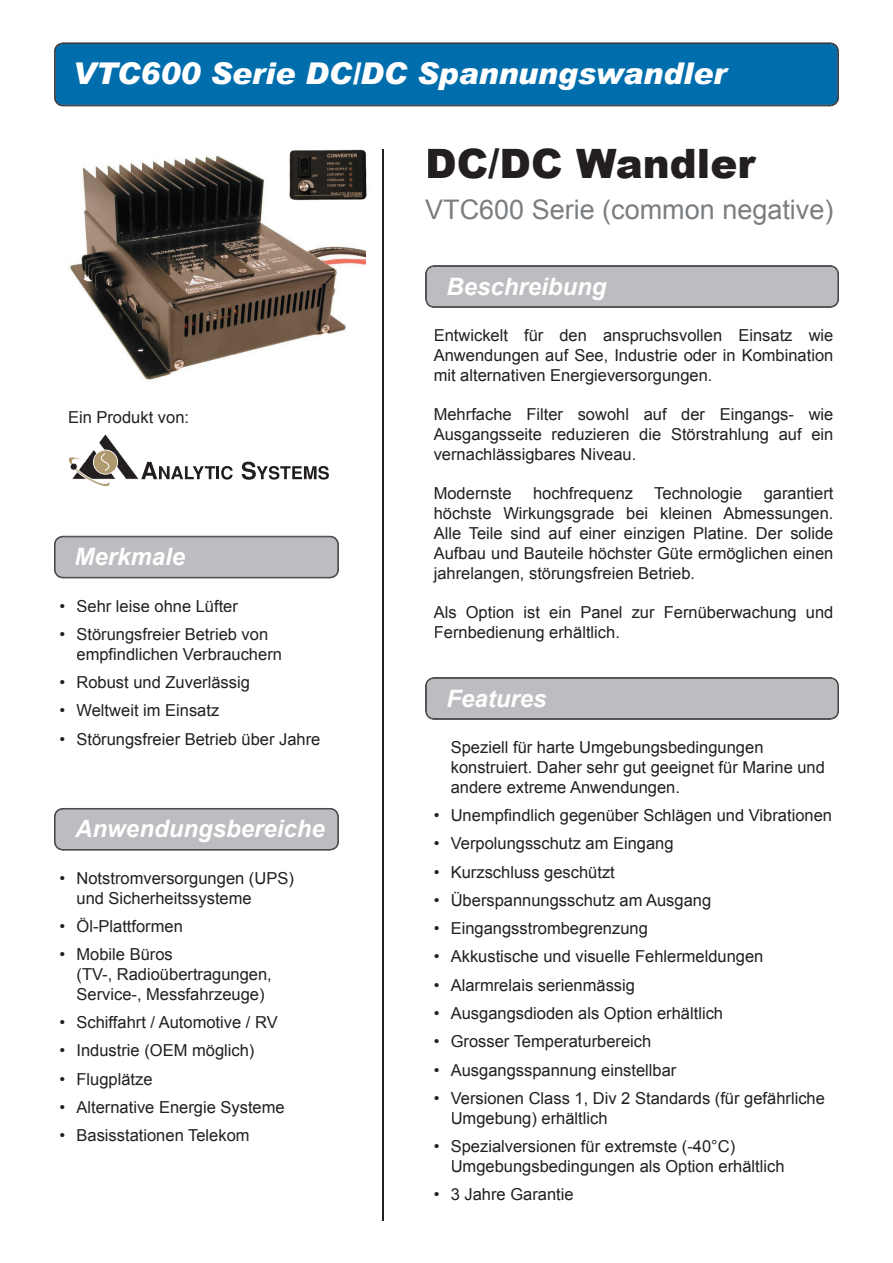
<style>
.page{position:relative;width:893px;height:1263px;background:#fff}
.page>*{position:absolute;margin:0;border:0;box-sizing:border-box;transform-origin:0 0}
.t1{font:900 40.5px "Arial";color:#231f20}
.t2{font:italic 900 30px "Arial";color:#fff}
.t3{font:27px "Arial";color:#7a7e81}
.t4{font:italic 700 24px "Arial";color:#fff}
.t5{font:16.5px/19.8px "Arial";color:#231f20}
</style>
<div class="page">
<img style="left:70px;top:155px;width:296px;height:225px">
<img style="left:284px;top:149px;width:83px;height:56px">
<div style="left:55px;top:43px;width:783px;height:63px;background:#006dad"></div>
<svg style="left:54px;top:536px;width:285px;height:42px;background:#b5b5b8"></svg>
<hr style="left:383px;top:149px;width:1px;height:1071px;background:#231f20">
<svg style="left:54px;top:808px;width:285px;height:42px;background:#b4b5b8"></svg>
<svg style="left:425px;top:265px;width:414px;height:43px;background:#b2b3b5"></svg>
<svg style="left:425px;top:677px;width:414px;height:43px;background:#b2b3b5"></svg>
<svg style="left:242px;top:462px;width:87px;height:18px"></svg>
<svg style="left:68px;top:434px;width:165px;height:53px"></svg>
<h2 class="t2" style="left:72px;top:55px;width:655px">VTC600 Serie DC/DC Spannungswandler</h2>
<p class="t5" style="left:68px;top:407px;width:123px">Ein Produkt von:</p>
<h3 class="t4" style="left:75px;top:541px;width:112px">Merkmale</h3>
<p class="t5" style="left:60px;top:596px;width:180px">• Sehr leise ohne Lüfter</p>
<p class="t5" style="left:77px;top:624px;width:207px;text-indent:-17px">• Störungsfreier Betrieb von empfindlichen Verbrauchern</p>
<p class="t5" style="left:60px;top:672px;width:192px">• Robust und Zuverlässig</p>
<p class="t5" style="left:60px;top:701px;width:161px">• Weltweit im Einsatz</p>
<p class="t5" style="left:60px;top:729px;width:262px">• Störungsfreier Betrieb über Jahre</p>
<h3 class="t4" style="left:75px;top:813px;width:251px">Anwendungsbereiche</h3>
<p class="t5" style="left:77px;top:868px;width:219px;text-indent:-17px">• Notstromversorgungen (UPS) und Sicherheitssysteme</p>
<p class="t5" style="left:60px;top:916px;width:125px">• Öl-Plattformen</p>
<p class="t5" style="left:77px;top:945px;width:197px;text-indent:-17px">• Mobile Büros<br>(TV-, Radioübertragungen,<br>Service-, Messfahrzeuge)</p>
<p class="t5" style="left:60px;top:1012px;width:220px">• Schiffahrt / Automotive / RV</p>
<p class="t5" style="left:60px;top:1041px;width:196px">• Industrie (OEM möglich)</p>
<p class="t5" style="left:60px;top:1069px;width:95px">• Flugplätze</p>
<p class="t5" style="left:60px;top:1097px;width:227px">• Alternative Energie Systeme</p>
<p class="t5" style="left:60px;top:1126px;width:192px">• Basisstationen Telekom</p>
<h1 class="t1" style="left:425px;top:134px;width:332px">DC/DC Wandler</h1>
<h3 class="t3" style="left:425px;top:192px;width:410px">VTC600 Serie (common negative)</h3>
<h3 class="t4" style="left:447px;top:270px;width:162px">Beschreibung</h3>
<p class="t5" style="left:434px;top:325px;width:401px;text-align:justify">Entwickelt für den anspruchsvollen Einsatz wie Anwendungen auf See, Industrie oder in Kombination mit alternativen Energieversorgungen.</p>
<p class="t5" style="left:434px;top:405px;width:401px;text-align:justify">Mehrfache Filter sowohl auf der Eingangs- wie Ausgangsseite reduzieren die Störstrahlung auf ein vernachlässigbares Niveau.</p>
<p class="t5" style="left:434px;top:484px;width:79px">Modernste</p>
<p class="t5" style="left:533px;top:484px;width:101px">hochfrequenz</p>
<p class="t5" style="left:654px;top:484px;width:90px">Technologie</p>
<p class="t5" style="left:434px;top:484px;width:401px;text-align:justify;text-indent:330px">garantiert höchste Wirkungsgrade bei kleinen Abmessungen.<br>Alle Teile sind auf einer einzigen Platine. Der solide Aufbau und Bauteile höchster Güte ermöglichen einen jahrelangen, störungsfreien Betrieb.</p>
<p class="t5" style="left:434px;top:603px;width:401px">Als Option ist ein Panel zur Fernüberwachung und<br>Fernbedienung erhältlich.</p>
<h3 class="t4" style="left:447px;top:682px;width:102px">Features</h3>
<p class="t5" style="left:451px;top:737px;width:376px">Speziell für harte Umgebungsbedingungen konstruiert. Daher sehr gut geeignet für Marine und andere extreme Anwendungen.</p>
<p class="t5" style="left:434px;top:805px;width:400px">• Unempfindlich gegenüber Schlägen und Vibrationen</p>
<p class="t5" style="left:434px;top:834px;width:241px">• Verpolungsschutz am Eingang</p>
<p class="t5" style="left:434px;top:862px;width:183px">• Kurzschluss geschützt</p>
<p class="t5" style="left:434px;top:890px;width:279px">• Überspannungsschutz am Ausgang</p>
<p class="t5" style="left:434px;top:919px;width:216px">• Eingangsstrombegrenzung</p>
<p class="t5" style="left:434px;top:947px;width:331px">• Akkustische und visuelle Fehlermeldungen</p>
<p class="t5" style="left:434px;top:975px;width:203px">• Alarmrelais serienmässig</p>
<p class="t5" style="left:434px;top:1003px;width:291px">• Ausgangsdioden als Option erhältlich</p>
<p class="t5" style="left:434px;top:1032px;width:219px">• Grosser Temperaturbereich</p>
<p class="t5" style="left:434px;top:1060px;width:244px">• Ausgangsspannung einstellbar</p>
<p class="t5" style="left:451px;top:1088px;width:376px;text-indent:-17px">• Versionen Class 1, Div 2 Standards (für gefährliche<br>Umgebung) erhältlich</p>
<p class="t5" style="left:451px;top:1136px;width:335px;text-indent:-17px">• Spezialversionen für extremste (-40°C)<br>Umgebungsbedingungen als Option erhältlich</p>
<p class="t5" style="left:434px;top:1185px;width:141px">• 3 Jahre Garantie</p>
</div>
